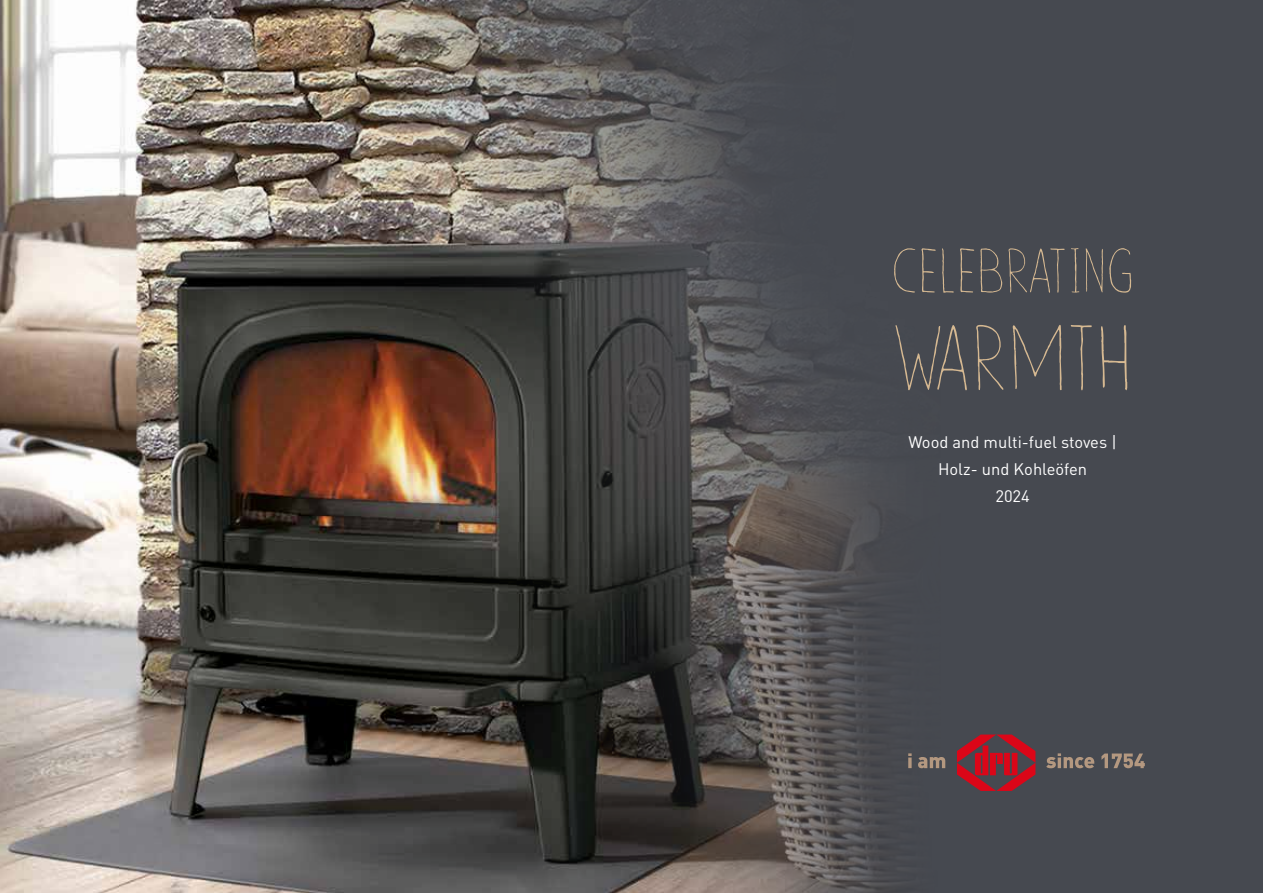
<style>
.page{position:relative;width:1263px;height:893px;background:#464950}
.page>*{position:absolute;margin:0;border:0;box-sizing:border-box;transform-origin:0 0}
.t1{font:93px "DK Lampion";color:#d6b992}
.t2{font:63px "DK Lampion";color:#d6b992}
.t3{font:16.5px/27px "DIN Pro";color:#fff;text-align:center}
</style>
<div class="page">
<img style="left:0;top:0;width:1091px;height:893px">
<svg style="left:957px;top:734px;width:78px;height:57px"></svg>
<svg style="left:908px;top:757px;width:4px;height:11px"></svg>
<svg style="left:908px;top:753px;width:4px;height:3px"></svg>
<svg style="left:918px;top:757px;width:27px;height:11px"></svg>
<svg style="left:1046px;top:753px;width:48px;height:15px"></svg>
<svg style="left:1101px;top:753px;width:44px;height:15px"></svg>
<h2 class="t2" style="left:891px;top:237px;width:245px">CELEBRATING</h2>
<h1 class="t1" style="left:891px;top:308px;width:242px">WARMTH</h1>
<p class="t3" style="left:908px;top:428px;width:210px">Wood and multi-fuel stoves |<br>Holz- und Kohleöfen<br>2024</p>
</div>
